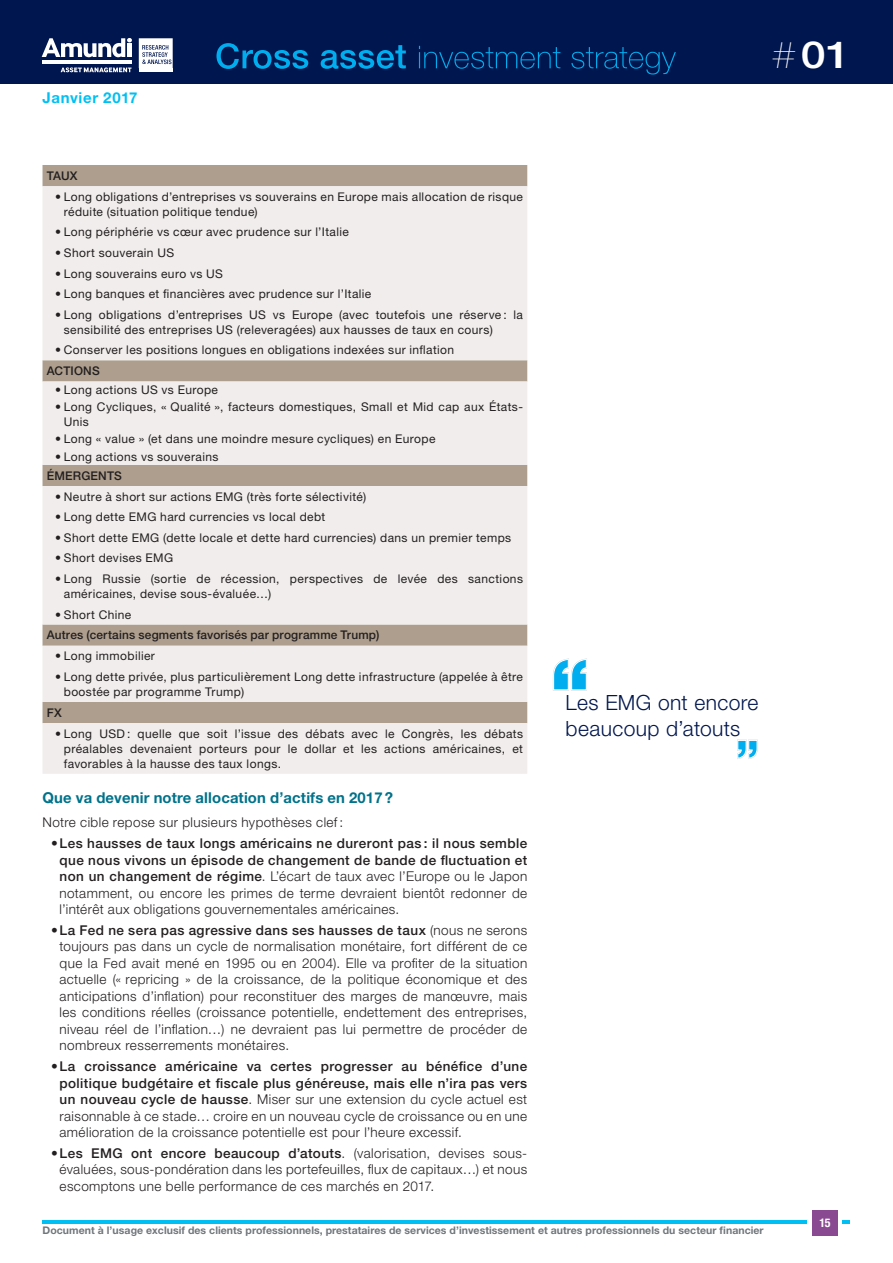
<style>
.page{position:relative;width:893px;height:1263px;background:#fff}
.page>*{position:absolute;margin:0;border:0;box-sizing:border-box;transform-origin:0 0}
.t1{font:500 37.35px "Helvetica Neue LT Std";color:#fff;scale:1.2 1}
.t2{font:300 21px/26.2px "Helvetica Neue LT Std";letter-spacing:.02em;color:#00164e}
.t3{font:700 15px "Helvetica Neue LT Std";letter-spacing:.01em;color:#00728a}
.t4{font:700 15px "Helvetica Neue LT Std";letter-spacing:.045em;color:#00c0f3}
.t5{font:300 13.5px/16.5px "Helvetica Neue LT Std";letter-spacing:.03em;color:#231f20;text-align:justify}
.t6{font:12px/15px "Helvetica Neue LT Std";letter-spacing:.035em;color:#231f20}
.t7{font:500 12px/20.9px "Helvetica Neue LT Std";letter-spacing:.015em;color:#231f20}
.t8{font:700 condensed 12px "Helvetica Neue LT Std";color:#fff}
.t9{font:700 10.5px "Helvetica Neue LT Std";letter-spacing:.005em;color:#70767b}
.s1{font-weight:200;font-size:37.8px}
.s2{font-weight:300}
.s3{font-weight:500}
.s4{font-weight:400}
</style>
<div class="page">
<hr style="left:43px;top:1220px;width:807px;height:4px;background:#00c0f3">
<div style="left:808px;top:1206px;width:34px;height:34px;background:#fff"></div>
<div style="left:812px;top:1210px;width:26px;height:25px;background:#894a91"></div>
<div style="left:0;top:0;width:893px;height:84px;background:#00164e"></div>
<svg style="left:216px;top:43px;width:460px;height:32px"></svg>
<hr style="left:42px;top:61px;width:90px;height:3px;background:#fff">
<svg style="left:42px;top:38px;width:90px;height:19px"></svg>
<div style="left:127px;top:43px;width:5px;height:14px;background:#fff"></div>
<svg style="left:61px;top:67px;width:71px;height:6px"></svg>
<hr style="left:139px;top:69px;width:34px;height:3px;background:#fff">
<svg style="left:139px;top:38px;width:34px;height:30px"></svg>
<div style="left:43px;top:165px;width:484px;height:21px;background:#ad9e8d"></div>
<svg style="left:43px;top:186px;width:484px;height:588px;background:#e6e1de"></svg>
<svg style="left:737px;top:740px;width:21px;height:19px"></svg>
<svg style="left:553px;top:658px;width:34px;height:33px"></svg>
<p class="t4" style="left:43px;top:89px;width:96px">Janvier 2017</p>
<h1 class="t1" style="left:771px;top:33px;width:67px"><span class="s1">#</span>01</h1>
<p class="t7" style="left:47px;top:165px;width:32px">TAUX</p>
<p class="t6" style="left:64px;top:189px;width:461px;text-indent:-9px"><span class="s2">•</span> Long obligations d’entreprises vs souverains en Europe mais allocation de risque réduite (situation politique tendue)</p>
<p class="t6" style="left:55px;top:224px;width:295px"><span class="s2">•</span> Long périphérie vs cœur avec prudence sur l’Italie</p>
<p class="t6" style="left:55px;top:245px;width:121px"><span class="s2">•</span> Short souverain US</p>
<p class="t6" style="left:55px;top:266px;width:169px"><span class="s2">•</span> Long souverains euro vs US</p>
<p class="t6" style="left:55px;top:286px;width:318px"><span class="s2">•</span> Long banques et financières avec prudence sur l’Italie</p>
<p class="t6" style="left:64px;top:307px;width:461px;text-indent:-9px"><span class="s2">•</span> Long obligations d’entreprises US vs Europe (avec toutefois une réserve : la sensibilité des entreprises US (releveragées) aux hausses de taux en cours)</p>
<p class="t6" style="left:47px;top:339px;width:409px;line-height:20.9px;text-indent:9px"><span class="s2">•</span> Conserver les positions longues en obligations indexées sur inflation<br><span class="s3">ACTIONS</span></p>
<p class="t6" style="left:55px;top:382px;width:164px"><span class="s2">•</span> Long actions US vs Europe</p>
<p class="t6" style="left:64px;top:399px;width:461px;text-indent:-9px"><span class="s2">•</span> Long Cycliques, « Qualité », facteurs domestiques, Small et Mid cap aux États-<br>Unis</p>
<p class="t6" style="left:55px;top:432px;width:382px"><span class="s2">•</span> Long « value » (et dans une moindre mesure cycliques) en Europe</p>
<p class="t6" style="left:47px;top:446px;width:173px;line-height:19.2px;text-indent:9px"><span class="s2">•</span> Long actions vs souverains<br><span class="s3">ÉMERGENTS</span></p>
<p class="t6" style="left:55px;top:489px;width:312px"><span class="s2">•</span> Neutre à short sur actions EMG (très forte sélectivité)</p>
<p class="t6" style="left:55px;top:509px;width:272px"><span class="s2">•</span> Long dette EMG hard currencies vs local debt</p>
<p class="t6" style="left:55px;top:530px;width:457px"><span class="s2">•</span> Short dette EMG (dette locale et dette hard currencies) dans un premier temps</p>
<p class="t6" style="left:55px;top:550px;width:119px"><span class="s2">•</span> Short devises EMG</p>
<p class="t6" style="left:64px;top:571px;width:461px;text-indent:-9px"><span class="s2">•</span> Long Russie (sortie de récession, perspectives de levée des sanctions américaines, devise sous-évaluée…)</p>
<p class="t7" style="left:47px;top:604px;width:334px;text-indent:9px"><span class="s2">•</span> <span class="s4">Short Chine<br></span>Autres (certains segments favorisés par programme Trump)</p>
<p class="t6" style="left:55px;top:648px;width:101px"><span class="s2">•</span> Long immobilier</p>
<p class="t6" style="left:64px;top:669px;width:461px;text-indent:-9px"><span class="s2">•</span> Long dette privée, plus particulièrement Long dette infrastructure (appelée à être boostée par programme Trump)</p>
<p class="t7" style="left:47px;top:702px;width:17px">FX</p>
<p class="t6" style="left:64px;top:726px;width:461px;text-align:justify;text-indent:-9px"><span class="s2">•</span> Long USD : quelle que soit l’issue des débats avec le Congrès, les débats préalables devenaient porteurs pour le dollar et les actions américaines, et favorables à la hausse des taux longs.</p>
<p class="t3" style="left:43px;top:788px;width:352px">Que va devenir notre allocation d’actifs en 2017?</p>
<p class="t5" style="left:43px;top:814px;width:302px">Notre cible repose sur plusieurs hypothèses clef :</p>
<p class="t5" style="left:60px;top:835px;width:469px;text-indent:-9px">•<span class="s3">Les hausses de taux longs américains ne dureront pas : il nous semble que nous vivons un épisode de changement de bande de fluctuation et non un changement de régime</span>. L’écart de taux avec l’Europe ou le Japon notamment, ou encore les primes de terme devraient bientôt redonner de l’intérêt aux obligations gouvernementales américaines.</p>
<p class="t5" style="left:60px;top:921px;width:469px;text-indent:-9px">•<span class="s3">La Fed ne sera pas agressive dans ses hausses de taux</span> (nous ne serons toujours pas dans un cycle de normalisation monétaire, fort différent de ce que la Fed avait mené en 1995 ou en 2004). Elle va profiter de la situation actuelle (« repricing » de la croissance, de la politique économique et des anticipations d’inflation) pour reconstituer des marges de manœuvre, mais les conditions réelles (croissance potentielle, endettement des entreprises, niveau réel de l’inflation…) ne devraient pas lui permettre de procéder de nombreux resserrements monétaires.</p>
<p class="t5" style="left:60px;top:1058px;width:469px;text-indent:-9px">•<span class="s3">La croissance américaine va certes progresser au bénéfice d’une politique budgétaire et fiscale plus généreuse, mais elle n’ira pas vers un nouveau cycle de hausse</span>. Miser sur une extension du cycle actuel est raisonnable à ce stade… croire en un nouveau cycle de croissance ou en une amélioration de la croissance potentielle est pour l’heure excessif.</p>
<p class="t5" style="left:60px;top:1144px;width:469px;text-indent:-9px">•<span class="s3">Les EMG ont encore beaucoup d’atouts</span>. (valorisation, devises sous&shy;évaluées, sous-pondération dans les portefeuilles, flux de capitaux…) et nous escomptons une belle performance de ces marchés en 2017.</p>
<h2 class="t2" style="left:566px;top:689px;width:194px">Les EMG ont encore beaucoup d’atouts</h2>
<p class="t9" style="left:43px;top:1224px;width:723px">Document à l’usage exclusif des clients professionnels, prestataires de services d’investissement et autres professionnels du secteur financier</p>
<p class="t8" style="left:819px;top:1215px;width:13px">15</p>
</div>
